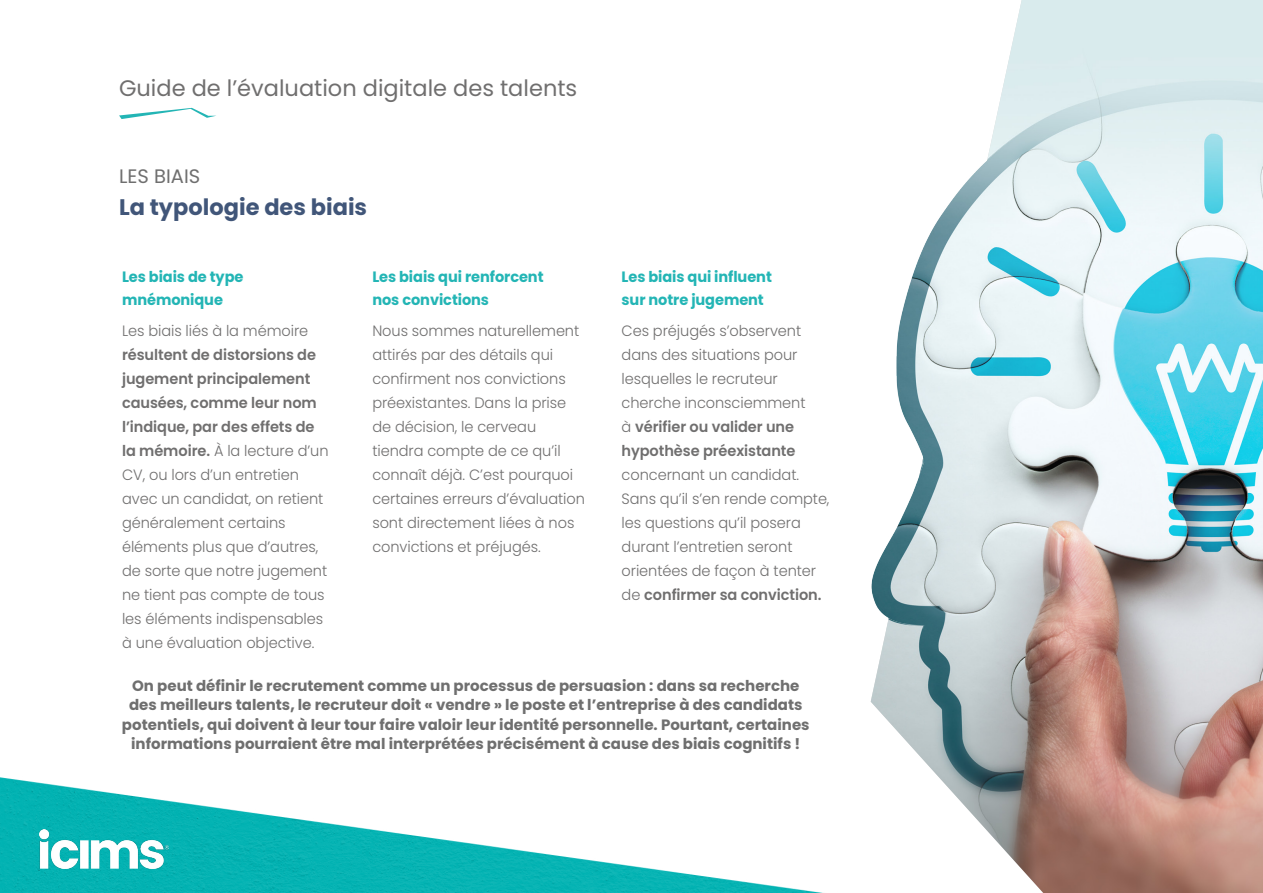
<style>
.page{position:relative;width:1263px;height:893px;background:#fff}
.page>*{position:absolute;margin:0;border:0;box-sizing:border-box;transform-origin:0 0}
.t1{font:22.5px "Poppins";color:#706f6f}
.t2{font:700 22.5px "Poppins";color:#415679}
.t3{font:19.5px "Poppins";color:#6f6f6f}
.t4{font:300 15px/24px "Poppins";letter-spacing:-.005em;color:#706f6f}
.t5{font:700 15px/19.5px "Poppins";color:#6f6f6f;text-align:center}
.t6{font:700 15px/22.5px "Poppins";letter-spacing:-.005em;color:#23b5b5}
.s1{font-weight:600}
</style>
<div class="page">
<img style="left:0;top:777px;width:648px;height:116px">
<svg style="left:119px;top:108px;width:97px;height:11px"></svg>
<img style="left:648px;top:33px;width:615px;height:860px">
<img style="left:39px;top:829px;width:129px;height:39px">
<h1 class="t1" style="left:119px;top:75px;width:460px">Guide de l’évaluation digitale des talents</h1>
<h2 class="t3" style="left:119px;top:165px;width:83px">LES BIAIS</h2>
<h1 class="t2" style="left:119px;top:194px;width:250px">La typologie des biais</h1>
<p class="t6" style="left:122px;top:266px;width:123px">Les biais de type mnémonique</p>
<p class="t4" style="left:122px;top:319px;width:188px">Les biais liés à la mémoire</p>
<p class="t4" style="left:122px;top:343px;width:208px"><span class="s1">résultent de distorsions de jugement principalement causées, comme leur nom l’indique, par des effets de la mémoire.</span> À la lecture d’un<br>CV, ou lors d’un entretien avec un candidat, on retient généralement certains éléments plus que d’autres, de sorte que notre jugement ne tient pas compte de tous les éléments indispensables à une évaluation objective.</p>
<p class="t6" style="left:372px;top:266px;width:173px">Les biais qui renforcent nos convictions</p>
<p class="t4" style="left:372px;top:319px;width:214px">Nous sommes naturellement attirés par des détails qui confirment nos convictions préexistantes. Dans la prise de décision, le cerveau tiendra compte de ce qu’il connaît déjà. C’est pourquoi certaines erreurs d’évaluation sont directement liées à nos convictions et préjugés.</p>
<p class="t6" style="left:622px;top:266px;width:152px">Les biais qui influent sur notre jugement</p>
<p class="t4" style="left:622px;top:319px;width:185px">Ces préjugés s’observent dans des situations pour lesquelles le recruteur cherche inconsciemment à <span class="s1">vérifier ou valider une hypothèse préexistante</span></p>
<p class="t4" style="left:622px;top:463px;width:209px">concernant un candidat.<br>Sans qu’il s’en rende compte, les questions qu’il posera durant l’entretien seront orientées de façon à tenter de <span class="s1">confirmer sa conviction.</span></p>
<p class="t5" style="left:122px;top:676px;width:689px">On peut définir le recrutement comme un processus de persuasion : dans sa recherche des meilleurs talents, le recruteur doit « vendre » le poste et l’entreprise à des candidats potentiels, qui doivent à leur tour faire valoir leur identité personnelle. Pourtant, certaines informations pourraient être mal interprétées précisément à cause des biais cognitifs !</p>
</div>
